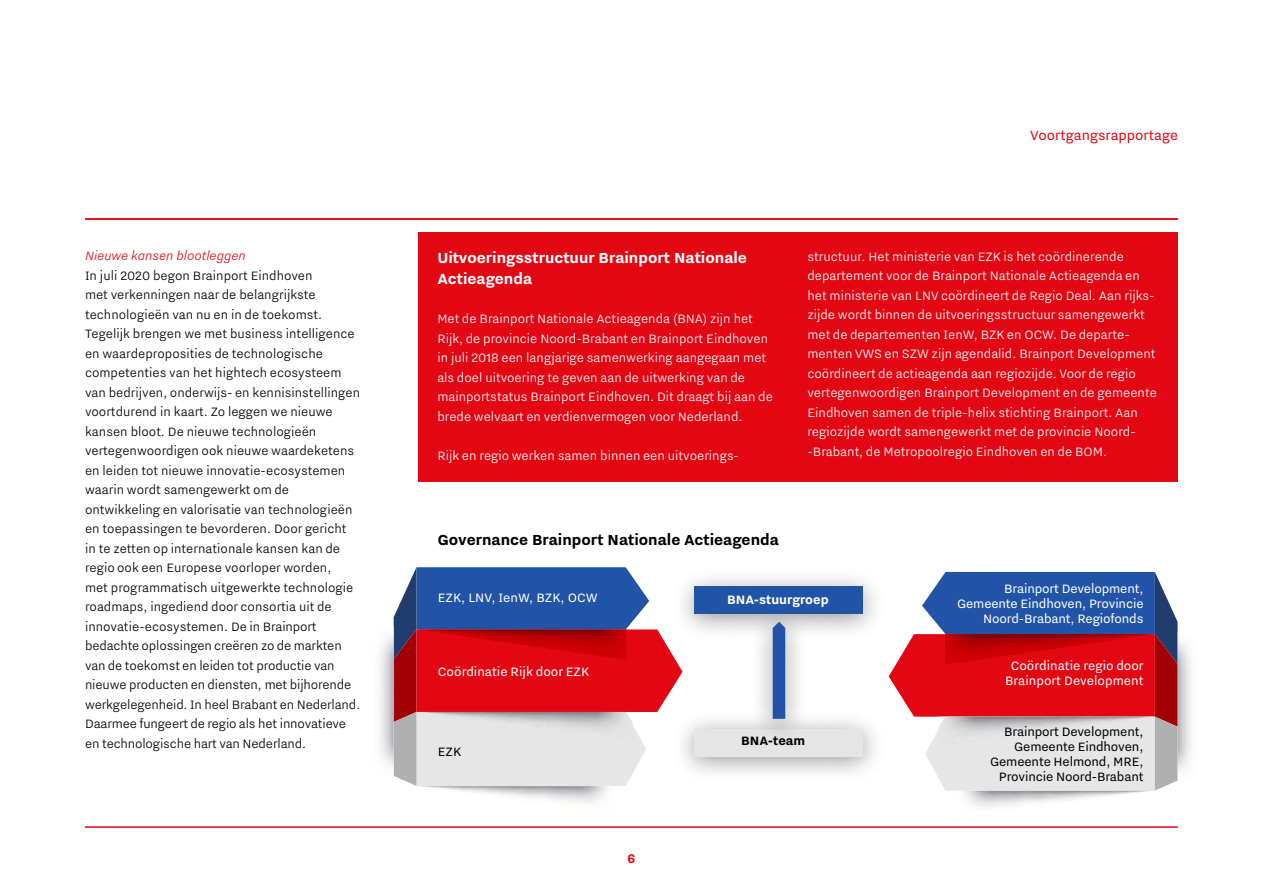
<style>
.page{position:relative;width:1263px;height:893px;background:#fff}
.page>*{position:absolute;margin:0;border:0;box-sizing:border-box;transform-origin:0 0}
.t1{font:700 18px/21.6px "Nitti Eindhoven";color:#fff}
.t2{font:700 18px "Nitti Eindhoven";color:#000}
.t3{font:16.5px "Nitti Eindhoven";color:#e30613}
.t4{font:700 15.6px "Nitti Eindhoven";color:#e30613}
.t5{font:300 15px/19.5px "Nitti Eindhoven";color:#000}
.t6{font:300 15px/19.5px "Nitti Eindhoven";color:#fff}
.t7{font:15px/15px "Nitti Eindhoven";letter-spacing:-.01em;color:#fff;text-align:center}
.t8{font:15px/15px "Nitti Eindhoven";letter-spacing:-.01em;color:#000;text-align:right}
.t9{font:italic 300 15px "Nitti Eindhoven";color:#e30613}
.t10{font:700 15px "Nitti Eindhoven";color:#fff}
.t11{font:700 15px "Nitti Eindhoven";color:#000}
</style>
<div class="page">
<hr style="left:85px;top:826px;width:1093px;height:2px;background:#e30613">
<svg style="left:889px;top:572px;width:288px;height:219px;background:#ae6781"></svg>
<img style="left:938px;top:717px;width:217px;height:30px">
<img style="left:1178px;top:641px;width:13px;height:131px">
<hr style="left:85px;top:218px;width:1093px;height:2px;background:#e30613">
<div style="left:419px;top:232px;width:759px;height:250px;background:#e30613"></div>
<svg style="left:394px;top:567px;width:288px;height:219px;background:#ac637d"></svg>
<img style="left:416px;top:712px;width:217px;height:30px">
<img style="left:380px;top:627px;width:14px;height:148px">
<div style="left:672px;top:568px;width:214px;height:73px;background:#000;opacity:.41"></div>
<div style="left:695px;top:587px;width:168px;height:27px;background:#2154a6"></div>
<div style="left:672px;top:710px;width:214px;height:73px;background:#000;opacity:.41"></div>
<div style="left:695px;top:729px;width:168px;height:27px;background:#e5e5e5"></div>
<div style="left:750px;top:606px;width:58px;height:139px;background:#000;opacity:.41"></div>
<svg style="left:773px;top:622px;width:12px;height:97px"></svg>
<p class="t9" style="left:85px;top:247px;width:162px">Nieuwe kansen blootleggen</p>
<p class="t5" style="left:85px;top:265px;width:277px">In juli 2020 begon Brainport Eindhoven<br>met verkenningen naar de belangrijkste technologieën van nu en in de toekomst.<br>Tegelijk brengen we met business intelligence en waardeproposities de technologische competenties van het hightech ecosysteem van bedrijven, onderwijs- en kennisinstellingen voortdurend in kaart. Zo leggen we nieuwe kansen bloot. De nieuwe technologieën vertegenwoordigen ook nieuwe waardeketens en leiden tot nieuwe innovatie-ecosystemen waarin wordt samengewerkt om de ontwikkeling en valorisatie van technologieën en toepassingen te bevorderen. Door gericht in te zetten op internationale kansen kan de regio ook een Europese voorloper worden,<br>met programmatisch uitgewerkte technologie roadmaps, ingediend door consortia uit de innovatie-ecosystemen. De in Brainport bedachte oplossingen creëren zo de markten van de toekomst en leiden tot productie van nieuwe producten en diensten, met bijhorende werkgelegenheid. In heel Brabant en Nederland.<br>Daarmee fungeert de regio als het innovatieve en technologische hart van Nederland.</p>
<p class="t3" style="left:1030px;top:127px;width:149px">Voortgangsrapportage</p>
<p class="t1" style="left:437px;top:246px;width:311px">Uitvoeringsstructuur Brainport Nationale<br>Actieagenda</p>
<p class="t6" style="left:437px;top:309px;width:337px">Met de Brainport Nationale Actieagenda (BNA) zijn het Rijk, de provincie Noord-Brabant en Brainport Eindhoven in juli 2018 een langjarige samenwerking aangegaan met als doel uitvoering te geven aan de uitwerking van de mainportstatus Brainport Eindhoven. Dit draagt bij aan de brede welvaart en verdienvermogen voor Nederland.</p>
<p class="t6" style="left:437px;top:445px;width:303px">Rijk en regio werken samen binnen een uitvoerings-</p>
<p class="t2" style="left:437px;top:529px;width:343px">Governance Brainport Nationale Actieagenda</p>
<p class="t6" style="left:807px;top:246px;width:351px">structuur. Het ministerie van EZK is het coördinerende departement voor de Brainport Nationale Actieagenda en het ministerie van LNV coördineert de Regio Deal. Aan rijks&shy;zijde wordt binnen de uitvoeringsstructuur samengewerkt met de departementen IenW, BZK en OCW. De departe&shy;menten VWS en SZW zijn agendalid. Brainport Development coördineert de actieagenda aan regiozijde. Voor de regio vertegenwoordigen Brainport Development en de gemeente Eindhoven samen de triple-helix stichting Brainport. Aan regiozijde wordt samengewerkt met de provincie Noord--Brabant, de Metropoolregio Eindhoven en de BOM.</p>
<p class="t7" style="left:438px;top:590px;width:161px">EZK, LNV, IenW, BZK, OCW</p>
<p class="t7" style="left:438px;top:663px;width:153px">Coördinatie Rijk door EZK</p>
<p class="t8" style="left:438px;top:744px;width:25px">EZK</p>
<p class="t4" style="left:627px;top:849px;width:10px">6</p>
<p class="t10" style="left:727px;top:591px;width:103px">BNA-stuurgroep</p>
<p class="t11" style="left:741px;top:732px;width:66px">BNA-team</p>
<p class="t7" style="left:957px;top:581px;width:188px;text-align:right">Brainport Development,<br>Gemeente Eindhoven, Provincie<br>Noord-Brabant, Regiofonds</p>
<p class="t7" style="left:1005px;top:657px;width:140px">Coördinatie regio door<br>Brainport Development</p>
<p class="t8" style="left:990px;top:724px;width:155px">Brainport Development,<br>Gemeente Eindhoven,<br>Gemeente Helmond, MRE,<br>Provincie Noord-Brabant</p>
</div>
